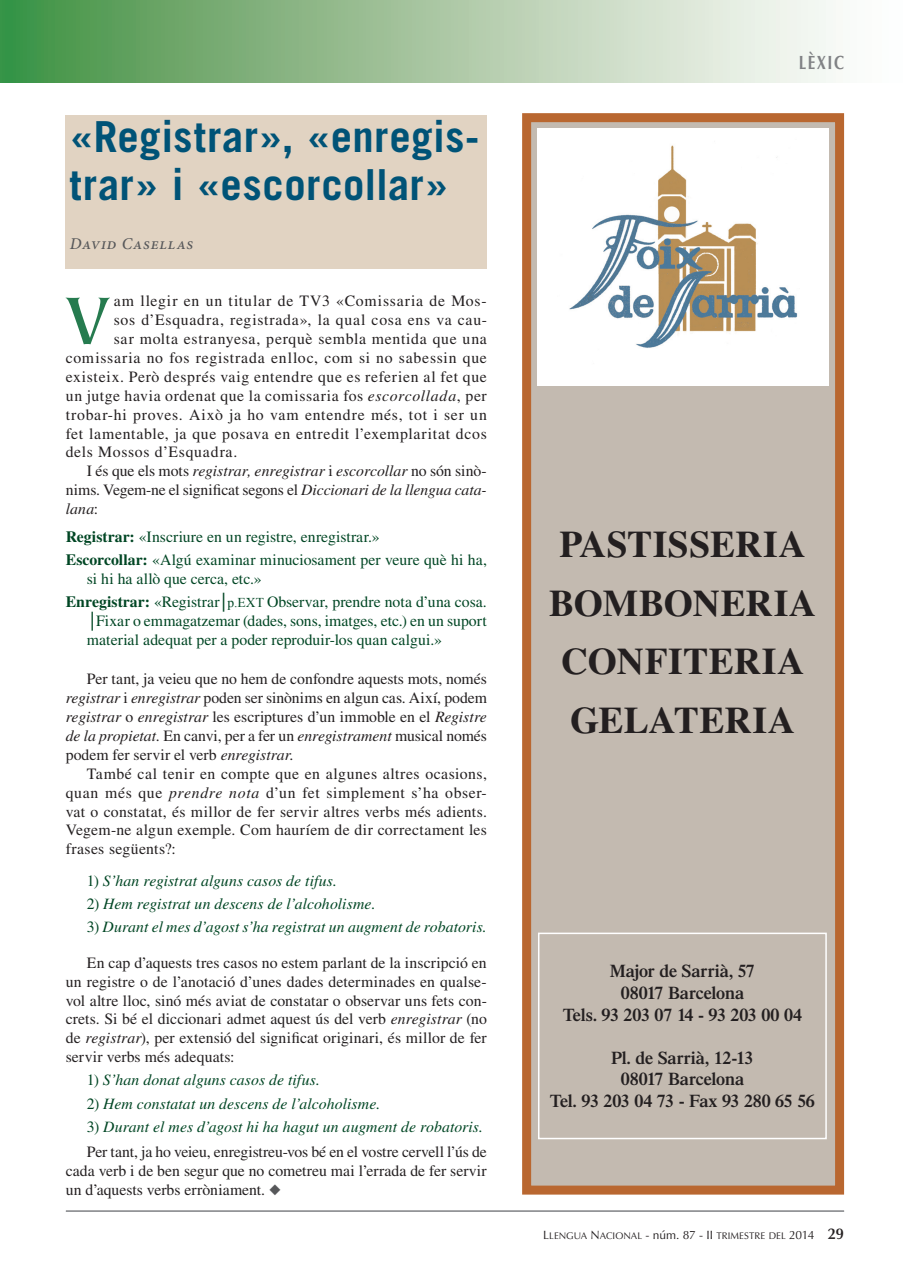
<style>
.page{position:relative;width:910px;height:1280px;background:#fff}
.page>*{position:absolute;margin:0;border:0;box-sizing:border-box;transform-origin:0 0}
.t1{font:700 75.6px "Tiepolo";color:#267b4f;scale:.88 1}
.t2{font:700 42.75px/48px "Trade Gothic";letter-spacing:.01em;color:#005377}
.t3{font:700 37.5px/58.5px "Times LT Std";letter-spacing:.01em;color:#231f20;text-align:center}
.t4{font:700 19.2px "Optima LT Std";letter-spacing:.095em;color:#808285;scale:.79 1}
.t5{font:600 18px/21.6px "Times LT Std";letter-spacing:-.01em;color:#231f20;text-align:center}
.t6{font:italic 500 16.5px "Minion Pro";letter-spacing:.05em;color:#57585a}
.t7{font:15.75px/18.9px "Times LT Std";letter-spacing:.03em;color:#231f20;text-align:justify}
.t8{font:15.75px/23.1px "Times LT Std";color:#004624}
.t9{font:italic 15.75px "Times LT Std";letter-spacing:.005em;color:#004624}
.t10{font:15.75px/25px "Times LT Std";letter-spacing:-.01em;color:#231f20}
.t11{font:15.75px/18.9px "Times LT Std";color:#231f20}
.t12{font:italic 15.75px "Times LT Std";color:#231f20}
.t13{font:15.75px "Times LT Std";letter-spacing:-.015em;color:#231f20}
.t14{font:15.75px "Times LT Std";letter-spacing:.05em;color:#231f20}
.t15{font:9.6px "Optima LT Std";letter-spacing:.005em;color:#231f20}
.s1{font-style:italic}
.s2{font-style:normal}
.s3{font-weight:700}
.s4{font-family:"Times New Roman"}
.s5{font-family:"Times New Roman";font-size:13.5px}
.s6{color:#004624}
.s7{font-style:italic;color:#004624}
.s8{color:#57585a}
.s9{font-size:12px}
.s10{font-weight:600;font-size:15.6px}
</style>
<div class="page">
<div style="left:9px;top:0;width:901px;height:83px;background:linear-gradient(to right,#489146,#fff)"></div>
<div style="left:0;top:0;width:9px;height:83px;background:#359447"></div>
<hr style="left:66px;top:1210px;width:778px;height:2px;background:#939598">
<div style="left:66px;top:115px;width:421px;height:153px;background:#e1d3c2"></div>
<div style="left:527px;top:118px;width:313px;height:1072px;background:#c3bab0"></div>
<div style="left:522px;top:113px;width:322px;height:1081px;border:9px solid #b96730"></div>
<div style="left:538px;top:933px;width:289px;height:206px;border:2px solid #fff"></div>
<div style="left:538px;top:128px;width:291px;height:258px;background:#fff"></div>
<img style="left:569px;top:145px;width:229px;height:203px">
<h2 class="t2" style="left:70px;top:112px;width:411px">«Registrar» , «enregis&shy;trar» i «escorcollar»</h2>
<p class="t6" style="left:70px;top:233px;width:125px">David Casellas</p>
<h1 class="t1" style="left:64px;top:279px;width:55px">V</h1>
<p class="t7" style="left:114px;top:291px;width:374px">am llegir en un titular de TV3 «Comissaria de Mos-</p>
<p class="t7" style="left:114px;top:310px;width:375px">sos d’Esquadra, registrada», la qual cosa ens va cau-</p>
<p class="t7" style="left:114px;top:329px;width:375px">sar molta estranyesa, perquè sembla mentida que una</p>
<p class="t7" style="left:66px;top:348px;width:423px">comissaria no fos registrada enlloc, com si no sabessin que</p>
<p class="t7" style="left:66px;top:367px;width:423px">existeix. Però després vaig entendre que es referien al fet que</p>
<p class="t7" style="left:66px;top:386px;width:423px">un jutge havia ordenat que la comissaria fos <span class="s1">escorcollada</span>, per</p>
<p class="t14" style="left:66px;top:405px;width:423px">trobar-hi proves. Això ja ho vam entendre més, tot i ser un</p>
<p class="t7" style="left:66px;top:424px;width:423px">fet lamentable, ja que posava en entredit l’exemplaritat dcos</p>
<p class="t7" style="left:66px;top:443px;width:173px">dels Mossos d’Esquadra.</p>
<p class="t12" style="left:87px;top:462px;width:401px"><span class="s2">I és que els mots</span> registrar, enregistrar <span class="s2">i</span> escorcollar <span class="s2">no són sinò-</span></p>
<p class="t13" style="left:66px;top:481px;width:423px">nims. Vegem-ne el significat segons el <span class="s1">Diccio nari de la llengua cata-</span></p>
<p class="t12" style="left:66px;top:500px;width:34px">lana<span class="s2">:</span></p>
<p class="t8" style="left:66px;top:525px;width:423px"><span class="s3">Registrar:</span> «Inscriure en un registre, enregistrar.»<br><span class="s3">Escorcollar:</span> «Algú examinar minucio sament per veure què hi ha,</p>
<p class="t8" style="left:66px;top:567px;width:423px;text-indent:21px">si hi ha allò que cerca, etc.»<br><span class="s3">Enregistrar:</span> «Registrar<span class="s4">│</span><span class="s5">p.EXT</span> Observar, prendre nota d’una cosa.</p>
<p class="t8" style="left:87px;top:611px;width:401px;line-height:18.9px"><span class="s4">│</span>Fixar o emmagatzemar (dades, sons, imat ges, etc.) en un suport material adequat per a poder reproduir-los quan calgui.»</p>
<p class="t7" style="left:66px;top:669px;width:423px;text-indent:21px">Per tant, ja veieu que no hem de confondre aquests mots, només <span class="s1">registrar</span> i <span class="s1">enregistrar</span> poden ser sinònims en algun cas. Així, podem <span class="s1">registrar</span> o <span class="s1">enregistrar</span> les escriptures d’un immoble en el <span class="s1">Registre de la propietat.</span> En canvi, per a fer un <span class="s1">enregistrament</span> musical només podem fer servir el verb <span class="s1">enregistrar.</span></p>
<p class="t7" style="left:66px;top:764px;width:423px;text-indent:21px">També cal tenir en compte que en algunes altres ocasions, quan més que <span class="s1">prendre nota</span> d’un fet simplement s’ha obser&shy;vat o constatat, és millor de fer servir altres verbs més adients.<br>Vegem-ne algun exemple. Com hauríem de dir correctament les frases següents?:</p>
<p class="t9" style="left:87px;top:872px;width:252px"><span class="s2">1)</span> S’han registrat alguns casos de tifus.</p>
<p class="t9" style="left:87px;top:895px;width:290px"><span class="s2">2)</span> Hem registrat un descens de l’alcoholisme.</p>
<p class="t9" style="left:87px;top:918px;width:401px"><span class="s2">3)</span> Durant el mes d’agost s’ha registrat un augment de robatoris.</p>
<p class="t7" style="left:66px;top:953px;width:423px;text-indent:21px">En cap d’aquests tres casos no estem parlant de la inscripció en un registre o de l’anotació d’unes dades determinades en qualse&shy;vol altre lloc, sinó més aviat de constatar o observar uns fets con&shy;crets. Si bé el diccionari admet aquest ús del verb <span class="s1">enregistrar</span> (no de <span class="s1">registrar</span>), per extensió del significat originari, és millor de fer servir verbs més adequats:</p>
<p class="t9" style="left:87px;top:1071px;width:234px"><span class="s2">1)</span> S’han donat alguns casos de tifus.</p>
<p class="t9" style="left:87px;top:1095px;width:295px"><span class="s2">2)</span> Hem constatat un descens de l’alcoholisme.</p>
<p class="t10" style="left:87px;top:1114px;width:401px"><span class="s6">3)</span> <span class="s7">Durant el mes d’agost hi ha hagut un augment de robatoris.<br></span>Per tant, ja ho veieu, enregistreu-vos bé en el vostre cervell l’ús de</p>
<p class="t11" style="left:66px;top:1161px;width:423px">cada verb i de ben segur que no cometreu mai l’errada de fer servir un d’aquests verbs erròniament. <span class="s8">◆</span></p>
<p class="t4" style="left:799px;top:52px;width:59px">LÈXIC</p>
<h3 class="t3" style="left:549px;top:515px;width:269px">PASTISSERIA<br>BOMBONERIA<br>CONFITERIA<br>GELATERIA</h3>
<p class="t5" style="left:563px;top:960px;width:241px">Major de Sarrià, 57<br>08017 Barcelona<br>Tels. 93 203 07 14 - 93 203 00 04</p>
<p class="t5" style="left:550px;top:1046px;width:267px">Pl. de Sarrià, 12-13<br>08017 Barcelona<br>Tel. 93 203 04 73 - Fax 93 280 65 56</p>
<p class="t15" style="left:543px;top:1230px;width:302px"><span class="s9">L</span>LENGUA <span class="s9">N</span>ACIONAL <span class="s9">- núm. 87 - II</span> TRIMESTRE DEL <span class="s9">2014</span> <span class="s10">29</span></p>
</div>
